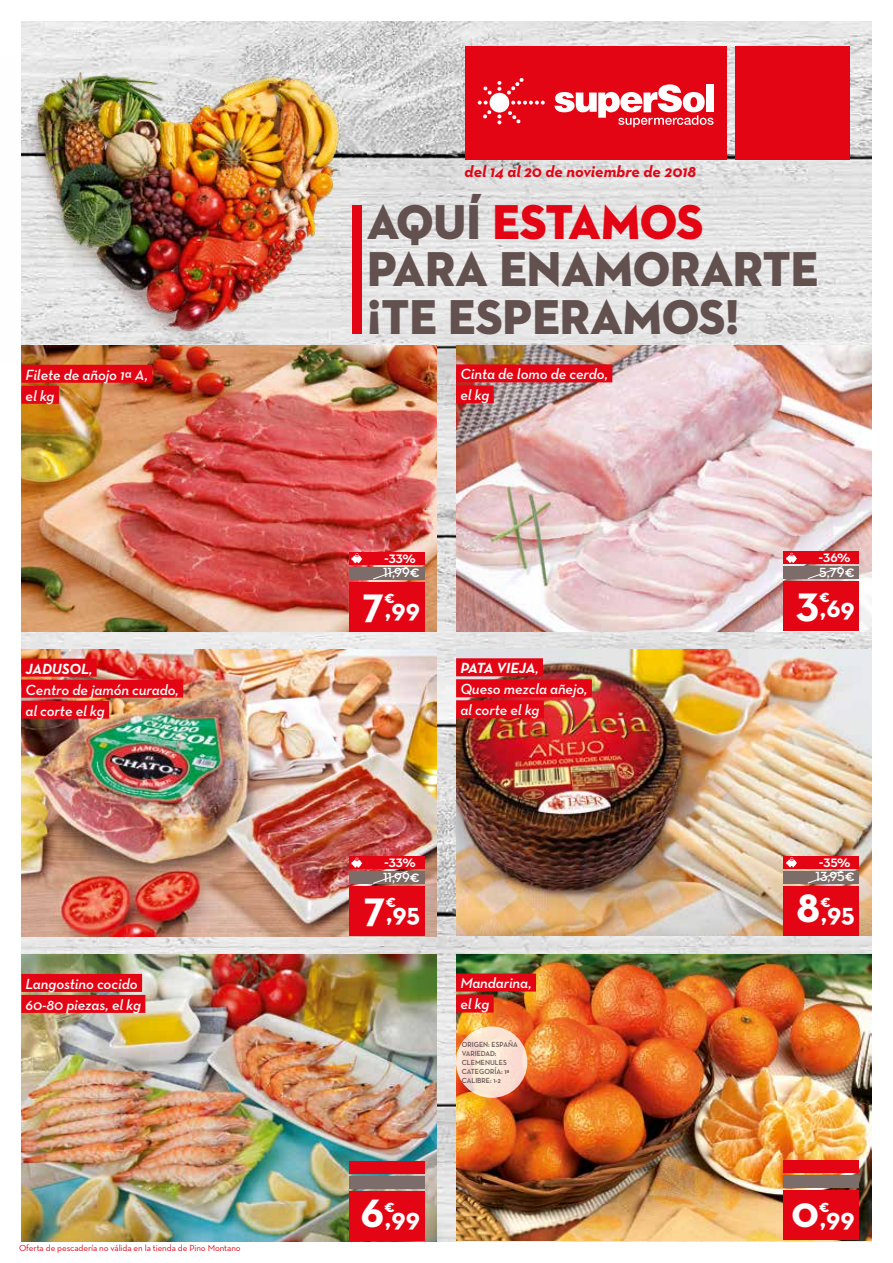
<style>
.page{position:relative;width:893px;height:1263px;background:#fff}
.page>*{position:absolute;margin:0;border:0;box-sizing:border-box;transform-origin:0 0}
.t1{font:49.8px/47.5px "Neutraface 2 Display Titling";color:#62514e;scale:.95 1}
.t2{font:700 45px "Neutra Text";color:#fff}
.t3{font:700 27px "Neutra Text";letter-spacing:-.005em;color:#fff}
.t4{font:700 17.55px "Neutra Text";color:#fff}
.t5{font:italic 700 16.5px "Neutra Text";color:#e30514}
.t6{font:16.5px "Neutra Text Demi SC";letter-spacing:-.025em;color:#fff}
.t7{font:italic 600 15px/21px "Neutra Text";letter-spacing:-.005em;color:#fff}
.t8{font:13.5px "Neutra Text Demi Alt";color:#fff}
.t9{font:9px "Neutra Text";letter-spacing:-.01em;color:#e30514}
.t10{font:600 7.5px/9px "Neutra Text";color:#62514e;scale:.95 1}
.s1{color:#e30514}
.s2{font-family:"Neutra Text";font-weight:600;font-size:16.5px}
.s3{font-size:25.65px}
.s4{font-weight:700}
</style>
<div class="page">
<img style="left:21px;top:22px;width:851px;height:1219px">
<div style="left:465px;top:46px;width:261px;height:114px;background:#e30514"></div>
<div style="left:736px;top:46px;width:114px;height:114px;background:#e30514"></div>
<svg style="left:555px;top:84px;width:159px;height:43px"></svg>
<div style="left:490px;top:93px;width:19px;height:20px;background:#fff;border-radius:50%"></div>
<svg style="left:497px;top:114px;width:4px;height:10px"></svg>
<svg style="left:508px;top:111px;width:13px;height:13px"></svg>
<svg style="left:483px;top:81px;width:18px;height:14px"></svg>
<svg style="left:507px;top:78px;width:17px;height:17px"></svg>
<svg style="left:478px;top:101px;width:13px;height:18px"></svg>
<svg style="left:511px;top:101px;width:34px;height:4px"></svg>
<img style="left:21px;top:55px;width:355px;height:290px">
<div style="left:352px;top:205px;width:10px;height:128px;background:#e30514"></div>
<img style="left:21px;top:345px;width:416px;height:287px">
<div style="left:21px;top:365px;width:131px;height:18px;background:#e30514"></div>
<div style="left:21px;top:386px;width:38px;height:18px;background:#e30514"></div>
<div style="left:349px;top:567px;width:75px;height:12px;background:#7c6d6a"></div>
<svg style="left:372px;top:566px;width:36px;height:14px"></svg>
<div style="left:349px;top:551px;width:75px;height:13px;background:#e30514"></div>
<svg style="left:351px;top:553px;width:11px;height:10px"></svg>
<div style="left:349px;top:581px;width:75px;height:50px;background:#e30514"></div>
<img style="left:456px;top:345px;width:416px;height:286px">
<div style="left:456px;top:364px;width:156px;height:18px;background:#e30514"></div>
<div style="left:456px;top:385px;width:38px;height:18px;background:#e30514"></div>
<div style="left:784px;top:566px;width:75px;height:13px;background:#7c6d6a"></div>
<svg style="left:807px;top:566px;width:36px;height:14px"></svg>
<div style="left:784px;top:551px;width:75px;height:13px;background:#e30514"></div>
<svg style="left:786px;top:553px;width:11px;height:10px"></svg>
<div style="left:784px;top:581px;width:75px;height:50px;background:#e30514"></div>
<img style="left:21px;top:650px;width:416px;height:286px">
<div style="left:21px;top:659px;width:76px;height:18px;background:#e30514"></div>
<div style="left:21px;top:680px;width:162px;height:18px;background:#e30514"></div>
<div style="left:21px;top:701px;width:88px;height:18px;background:#e30514"></div>
<div style="left:349px;top:871px;width:75px;height:13px;background:#7c6d6a"></div>
<svg style="left:372px;top:870px;width:36px;height:14px"></svg>
<div style="left:349px;top:856px;width:75px;height:13px;background:#e30514"></div>
<svg style="left:351px;top:857px;width:11px;height:10px"></svg>
<div style="left:349px;top:886px;width:75px;height:50px;background:#e30514"></div>
<img style="left:456px;top:649px;width:416px;height:287px">
<div style="left:456px;top:658px;width:87px;height:18px;background:#e30514"></div>
<div style="left:456px;top:679px;width:136px;height:18px;background:#e30514"></div>
<div style="left:456px;top:700px;width:88px;height:18px;background:#e30514"></div>
<div style="left:784px;top:871px;width:75px;height:12px;background:#7c6d6a"></div>
<svg style="left:807px;top:870px;width:36px;height:14px"></svg>
<div style="left:784px;top:855px;width:75px;height:13px;background:#e30514"></div>
<svg style="left:786px;top:857px;width:11px;height:10px"></svg>
<div style="left:784px;top:885px;width:75px;height:50px;background:#e30514"></div>
<img style="left:21px;top:955px;width:416px;height:286px">
<div style="left:21px;top:974px;width:121px;height:18px;background:#e30514"></div>
<div style="left:21px;top:995px;width:124px;height:18px;background:#e30514"></div>
<div style="left:349px;top:1176px;width:75px;height:12px;background:#7c6d6a"></div>
<div style="left:349px;top:1161px;width:75px;height:13px;background:#e30514"></div>
<div style="left:349px;top:1191px;width:75px;height:49px;background:#e30514"></div>
<img style="left:456px;top:954px;width:416px;height:286px">
<div style="left:456px;top:973px;width:80px;height:18px;background:#e30514"></div>
<div style="left:456px;top:994px;width:38px;height:18px;background:#e30514"></div>
<div style="left:784px;top:1175px;width:75px;height:13px;background:#7c6d6a"></div>
<div style="left:784px;top:1160px;width:75px;height:13px;background:#e30514"></div>
<div style="left:784px;top:1190px;width:75px;height:50px;background:#e30514"></div>
<svg style="left:456px;top:1026px;width:71px;height:72px;fill:#fbe3d3"></svg>
<p class="t5" style="left:465px;top:162px;width:233px">del 14 al 20 de noviembre de 2018</p>
<h1 class="t1" style="left:367px;top:198px;width:476px">AQUÍ <span class="s1">ESTAMOS<br></span>PARA ENAMORARTE ¡TE ESPERAMOS!</h1>
<p class="t7" style="left:26px;top:364px;width:124px">Filete de añojo 1ª A, el kg</p>
<p class="t7" style="left:460px;top:363px;width:149px">Cinta de lomo de cerdo, el kg</p>
<p class="t6" style="left:384px;top:547px;width:33px">-33%</p>
<p class="t6" style="left:819px;top:547px;width:33px">-36%</p>
<p class="t8" style="left:383px;top:564px;width:39px">11,99<span class="s2">€</span></p>
<p class="t8" style="left:819px;top:564px;width:37px">5,79<span class="s2">€</span></p>
<h2 class="t2" style="left:363px;top:574px;width:23px">7</h2>
<p class="t4" style="left:384px;top:586px;width:12px">€</p>
<h3 class="t3" style="left:385px;top:592px;width:37px"><span class="s3">,</span>99</h3>
<h2 class="t2" style="left:796px;top:574px;width:25px">3</h2>
<p class="t4" style="left:819px;top:585px;width:12px">€</p>
<h3 class="t3" style="left:820px;top:591px;width:36px"><span class="s3">,</span>69</h3>
<p class="t7" style="left:26px;top:658px;width:155px"><span class="s4">JADUSOL</span>,<br>Centro de jamón curado, al corte el kg</p>
<p class="t7" style="left:460px;top:657px;width:129px"><span class="s4">PATA VIEJA</span>,<br>Queso mezcla añejo, al corte el kg</p>
<p class="t6" style="left:384px;top:851px;width:33px">-33%</p>
<p class="t6" style="left:819px;top:851px;width:33px">-35%</p>
<p class="t8" style="left:383px;top:869px;width:39px">11,99<span class="s2">€</span></p>
<p class="t8" style="left:815px;top:868px;width:41px">13,95<span class="s2">€</span></p>
<h2 class="t2" style="left:364px;top:879px;width:23px">7</h2>
<p class="t4" style="left:386px;top:890px;width:12px">€</p>
<h3 class="t3" style="left:386px;top:896px;width:35px"><span class="s3">,</span>95</h3>
<h2 class="t2" style="left:796px;top:878px;width:26px">8</h2>
<p class="t4" style="left:820px;top:890px;width:12px">€</p>
<h3 class="t3" style="left:821px;top:896px;width:35px"><span class="s3">,</span>95</h3>
<p class="t7" style="left:26px;top:973px;width:117px">Langostino cocido<br>60-80 piezas, el kg</p>
<p class="t7" style="left:460px;top:972px;width:73px">Mandarina, el kg</p>
<p class="t10" style="left:462px;top:1039px;width:60px">ORIGEN: ESPAÑA<br>VARIEDAD:<br>CLEMENULES<br>CATEGORÍA: 1ª<br>CALIBRE: 1-2</p>
<h2 class="t2" style="left:360px;top:1183px;width:25px">6</h2>
<p class="t4" style="left:384px;top:1195px;width:12px">€</p>
<h3 class="t3" style="left:385px;top:1201px;width:37px"><span class="s3">,</span>99</h3>
<h2 class="t2" style="left:791px;top:1183px;width:30px">0</h2>
<p class="t4" style="left:819px;top:1194px;width:12px">€</p>
<h3 class="t3" style="left:820px;top:1200px;width:37px"><span class="s3">,</span>99</h3>
<p class="t9" style="left:19px;top:1242px;width:223px">Oferta de pescadería no válida en la tienda de Pino Montano</p>
</div>
